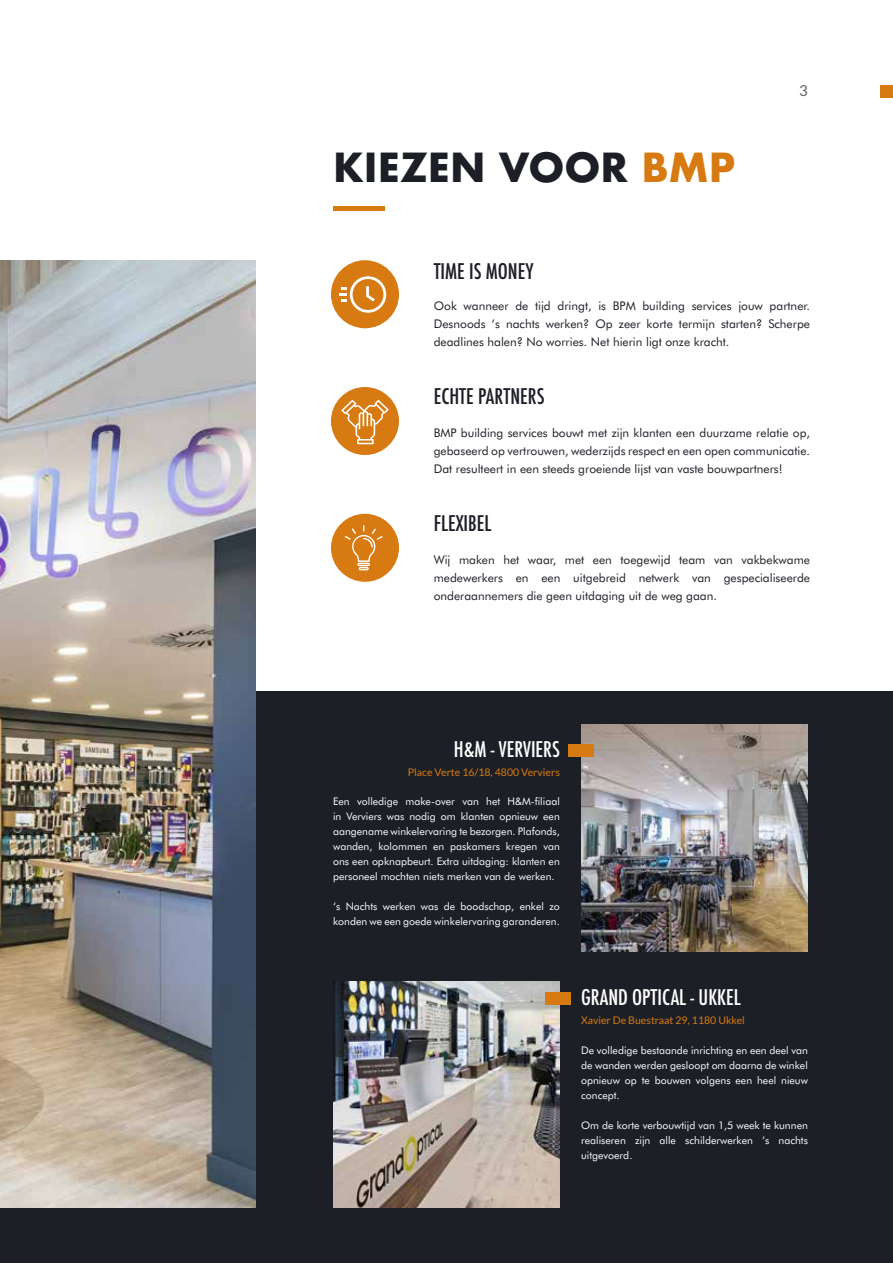
<style>
.page{position:relative;width:893px;height:1263px;background:#fff}
.page>*{position:absolute;margin:0;border:0;box-sizing:border-box;transform-origin:0 0}
.t1{font:700 39px "Futura";color:#1d1f26}
.t2{font:500 condensed 21px "Futura";color:#1d1f26}
.t3{font:500 condensed 21px "Futura";color:#fff}
.t4{font:15px "Lato";color:#635f5e}
.t5{font:12px/18px "Futura BT";color:#1d1f26;text-align:justify}
.t6{font:10.5px/15px "Futura BT";color:#fff;text-align:justify}
.t7{font:10.5px "Lato";color:#d77a12}
.s1{color:#d77a12}
</style>
<div class="page">
<div style="left:0;top:692px;width:893px;height:571px;background:#1d1f26"></div>
<hr style="left:333px;top:206px;width:51px;height:4px;background:#d77a12">
<div style="left:331px;top:514px;width:68px;height:68px;background:#d77a12;border-radius:50%"></div>
<div style="left:331px;top:387px;width:68px;height:68px;background:#d77a12;border-radius:50%"></div>
<div style="left:331px;top:260px;width:68px;height:68px;background:#d77a12;border-radius:50%"></div>
<img style="left:0;top:260px;width:255px;height:948px">
<img style="left:581px;top:725px;width:227px;height:226px">
<img style="left:333px;top:981px;width:227px;height:227px">
<svg style="left:339px;top:276px;width:47px;height:37px"></svg>
<svg style="left:341px;top:400px;width:48px;height:44px"></svg>
<svg style="left:345px;top:525px;width:38px;height:45px"></svg>
<div style="left:880px;top:85px;width:13px;height:12px;background:#d77a12"></div>
<div style="left:568px;top:744px;width:26px;height:12px;background:#d77a12"></div>
<div style="left:545px;top:993px;width:25px;height:12px;background:#d77a12"></div>
<h1 class="t1" style="left:333px;top:139px;width:404px">KIEZEN VOOR <span class="s1">BMP</span></h1>
<h2 class="t2" style="left:434px;top:258px;width:101px">TIME IS MONEY</h2>
<h3 class="t4" style="left:799px;top:83px;width:10px">3</h3>
<p class="t5" style="left:434px;top:297px;width:378px">Ook wanneer de tijd dringt, is BPM building services jouw partner.<br>Desnoods ‘s nachts werken? Op zeer korte termijn starten? Scherpe deadlines halen? No worries. Net hierin ligt onze kracht.</p>
<h2 class="t2" style="left:434px;top:383px;width:112px">ECHTE PARTNERS</h2>
<p class="t5" style="left:434px;top:424px;width:378px">BMP building services bouwt met zijn klanten een duurzame relatie op, gebaseerd op vertrouwen, wederzijds respect en een open communicatie.<br>Dat resulteert in een steeds groeiende lijst van vaste bouwpartners!</p>
<h2 class="t2" style="left:434px;top:510px;width:59px">FLEXIBEL</h2>
<p class="t5" style="left:434px;top:550px;width:378px">Wij maken het waar, met een toegewijd team van vakbekwame medewerkers en een uitgebreid netwerk van gespecialiseerde onderaannemers die geen uitdaging uit de weg gaan.</p>
<h2 class="t3" style="left:454px;top:735px;width:107px">H&amp;M - VERVIERS</h2>
<p class="t7" style="left:408px;top:766px;width:154px">Place Verte 16/18, 4800 Verviers</p>
<p class="t6" style="left:333px;top:794px;width:228px">Een volledige make-over van het H&amp;M-filiaal in Verviers was nodig om klanten opnieuw een aangename winkelervaring te bezorgen. Plafonds, wanden, kolommen en paskamers kregen van ons een opknapbeurt. Extra uitdaging: klanten en personeel mochten niets merken van de werken.</p>
<p class="t6" style="left:333px;top:899px;width:228px">‘s Nachts werken was de boodschap, enkel zo konden we een goede winkelervaring garanderen.</p>
<h2 class="t3" style="left:581px;top:984px;width:161px">GRAND OPTICAL - UKKEL</h2>
<p class="t7" style="left:581px;top:1015px;width:165px">Xavier De Buestraat 29, 1180 Ukkel</p>
<p class="t6" style="left:581px;top:1042px;width:228px">De volledige bestaande inrichting en een deel van de wanden werden gesloopt om daarna de winkel opnieuw op te bouwen volgens een heel nieuw concept.</p>
<p class="t6" style="left:581px;top:1117px;width:228px">Om de korte verbouwtijd van 1,5 week te kunnen realiseren zijn alle schilderwerken ’s nachts uitgevoerd.</p>
</div>
